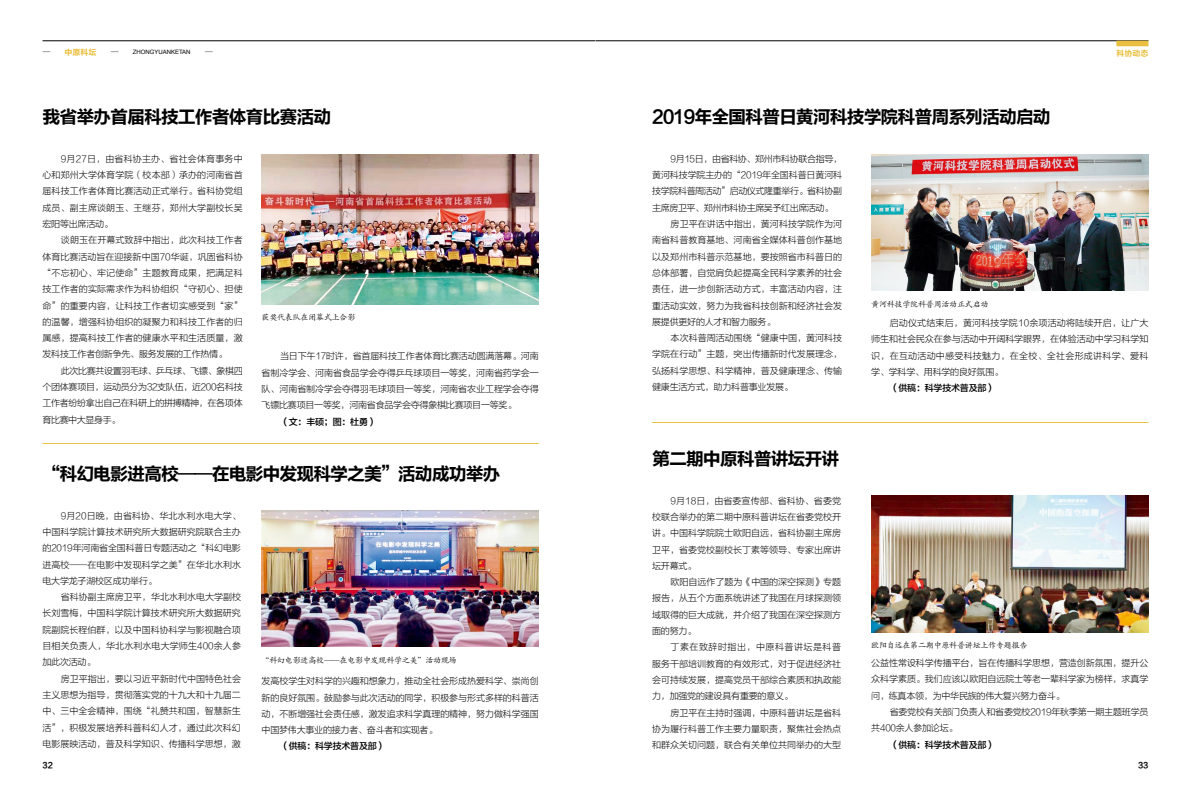
<style>
.page{position:relative;width:1191px;height:808px;background:#fff}
.page>*{position:absolute;margin:0;border:0;box-sizing:border-box;transform-origin:0 0}
.t1{font:18px "FZLTCHK GBK1 0";letter-spacing:-.06em;color:#000}
.t2{font:9px/16.3px "FZLTXHK GBK1 0";color:#000;text-align:justify}
.t3{font:9px "FZLTZHK GBK1 0";letter-spacing:-.025em;color:#000}
.t4{font:9px/16.3px "FZLTXHK GBK1 0";letter-spacing:-.025em;color:#000}
.t5{font:8px "FZKTK GBK1 0";letter-spacing:-.025em;color:#000}
.t6{font:8px "FZLTCHJW GB1 0";color:#e9bf3f}
.t7{font:8px "FZLTCHJW GB1 0";color:#000}
.t8{font:6px "Arial";color:#000}
</style>
<div class="page">
<hr style="left:652px;top:422px;width:496px;height:1px;background:#e9bf3f">
<img style="left:871px;top:154px;width:277px;height:136px">
<img style="left:261px;top:511px;width:278px;height:136px">
<hr style="left:43px;top:443px;width:496px;height:1px;background:#e9bf3f">
<img style="left:261px;top:154px;width:278px;height:150px">
<img style="left:871px;top:496px;width:277px;height:136px">
<hr style="left:595px;top:41px;width:553px;height:1px;background:#000">
<hr style="left:43px;top:41px;width:552px;height:1px;background:#000">
<div style="left:1116px;top:41px;width:32px;height:5px;background:#e9bf3f"></div>
<p class="t6" style="left:65px;top:47px;width:33px">中原科坛</p>
<p class="t8" style="left:133px;top:48px;width:59px">ZHONGYUANKETAN</p>
<p class="t6" style="left:1116px;top:48px;width:33px">科协动态</p>
<h1 class="t1" style="left:43px;top:107px;width:290px">我省举办首届科技工作者体育比赛活动</h1>
<p class="t2" style="left:43px;top:151px;width:202px;text-indent:18px">9月27日，由省科协主办、省社会体育事务中心和郑州大学体育学院（校本部）承办的河南省首届科技工作者体育比赛活动正式举行。省科协党组成员、副主席谈朗玉、王继芬，郑州大学副校长吴宏阳等出席活动。</p>
<p class="t2" style="left:43px;top:232px;width:202px;text-indent:18px">谈朗玉在开幕式致辞中指出，此次科技工作者体育比赛活动旨在迎接新中国70华诞，巩固省科协“不忘初心、牢记使命”主题教育成果，把满足科技工作者的实际需求作为科协组织“守初心、担使命”的重要内容，让科技工作者切实感受到“家”的温馨，增强科协组织的凝聚力和科技工作者的归属感，提高科技工作者的健康水平和生活质量，激发科技工作者创新争先、服务发展的工作热情。</p>
<p class="t2" style="left:43px;top:363px;width:202px;text-indent:18px">此次比赛共设置羽毛球、乒乓球、飞镖、象棋四个团体赛项目，运动员分为32支队伍，近200名科技工作者纷纷拿出自己在科研上的拼搏精神，在各项体育比赛中大显身手。</p>
<p class="t5" style="left:261px;top:313px;width:95px">获奖代表队在闭幕式上合影</p>
<p class="t2" style="left:261px;top:348px;width:279px;text-indent:18px">当日下午17时许，省首届科技工作者体育比赛活动圆满落幕。河南省制冷学会、河南省食品学会夺得乒乓球项目一等奖，河南省药学会一队、河南省制冷学会夺得羽毛球项目一等奖，河南省农业工程学会夺得飞镖比赛项目一等奖，河南省食品学会夺得象棋比赛项目一等奖。</p>
<p class="t3" style="left:280px;top:417px;width:98px">（文：丰硕；图：杜勇）</p>
<h1 class="t1" style="left:43px;top:464px;width:459px">“科幻电影进高校——在电影中发现科学之美”活动成功举办</h1>
<p class="t2" style="left:43px;top:508px;width:200px;text-indent:18px">9月20日晚，由省科协、华北水利水电大学、中国科学院计算技术研究所大数据研究院联合主办的2019年河南省全国科普日专题活动之“科幻电影进高校——在电影中发现科学之美”在华北水利水电大学龙子湖校区成功举行。</p>
<p class="t2" style="left:43px;top:589px;width:200px;text-indent:18px">省科协副主席房卫平，华北水利水电大学副校长刘雪梅，中国科学院计算技术研究所大数据研究院副院长程伯群，以及中国科协科学与影视融合项目相关负责人，华北水利水电大学师生400余人参加此次活动。</p>
<p class="t2" style="left:43px;top:671px;width:200px;text-indent:18px">房卫平指出，要以习近平新时代中国特色社会主义思想为指导，贯彻落实党的十九大和十九届二中、三中全会精神，围绕“礼赞共和国，智慧新生活”，积极发展培养科普科幻人才，通过此次科幻电影展映活动，普及科学知识、传播科学思想，激</p>
<p class="t2" style="left:261px;top:673px;width:279px">发高校学生对科学的兴趣和想象力，推动全社会形成热爱科学、崇尚创新的良好氛围。鼓励参与此次活动的同学，积极参与形式多样的科普活动，不断增强社会责任感，激发追求科学真理的精神，努力做科学强国中国梦伟大事业的接力者、奋斗者和实现者。</p>
<p class="t5" style="left:261px;top:656px;width:197px">“科幻电影进高校——在电影中发现科学之美”活动现场</p>
<p class="t3" style="left:280px;top:741px;width:107px">（供稿：科学技术普及部）</p>
<h1 class="t1" style="left:652px;top:107px;width:400px">2019年全国科普日黄河科技学院科普周系列活动启动</h1>
<p class="t2" style="left:652px;top:151px;width:191px;text-indent:18px">9月15日，由省科协、郑州市科协联合指导，黄河科技学院主办的“2019年全国科普日黄河科技学院科普周活动”启动仪式隆重举行。省科协副主席房卫平、郑州市科协主席吴予红出席活动。</p>
<p class="t2" style="left:652px;top:216px;width:191px;text-indent:18px">房卫平在讲话中指出，黄河科技学院作为河南省科普教育基地、河南省全媒体科普创作基地以及郑州市科普示范基地，要按照省市科普日的总体部署，自觉肩负起提高全民科学素养的社会责任，进一步创新活动方式，丰富活动内容，注重活动实效，努力为我省科技创新和经济社会发展提供更好的人才和智力服务。</p>
<p class="t2" style="left:652px;top:330px;width:191px;text-indent:18px">本次科普周活动围绕“健康中国，黄河科技学院在行动”主题，突出传播新时代发展理念，弘扬科学思想、科学精神，普及健康理念、传输健康生活方式，助力科普事业发展。</p>
<p class="t5" style="left:871px;top:300px;width:119px">黄河科技学院科普周活动正式启动</p>
<p class="t2" style="left:871px;top:315px;width:279px;text-indent:18px">启动仪式结束后，黄河科技学院10余项活动将陆续开启，让广大师生和社会民众在参与活动中开阔科学眼界，在体验活动中学习科学知识，在互动活动中感受科技魅力，在全校、全社会形成讲科学、爱科学、学科学、用科学的良好氛围。</p>
<p class="t3" style="left:889px;top:383px;width:107px">（供稿：科学技术普及部）</p>
<h1 class="t1" style="left:652px;top:449px;width:189px">第二期中原科普讲坛开讲</h1>
<p class="t2" style="left:652px;top:493px;width:190px;text-indent:18px">9月18日，由省委宣传部、省科协、省委党校联合举办的第二期中原科普讲坛在省委党校开讲。中国科学院院士欧阳自远，省科协副主席房卫平，省委党校副校长丁素等领导、专家出席讲坛开幕式。</p>
<p class="t2" style="left:652px;top:574px;width:190px;text-indent:18px">欧阳自远作了题为《中国的深空探测》专题报告，从五个方面系统讲述了我国在月球探测领域取得的巨大成就，并介绍了我国在深空探测方面的努力。</p>
<p class="t2" style="left:652px;top:639px;width:190px;text-indent:18px">丁素在致辞时指出，中原科普讲坛是科普服务干部培训教育的有效形式，对于促进经济社会可持续发展，提高党员干部综合素质和执政能力，加强党的建设具有重要的意义。</p>
<p class="t2" style="left:652px;top:704px;width:190px;text-indent:18px">房卫平在主持时强调，中原科普讲坛是省科协为履行科普工作主要力量职责，聚焦社会热点和群众关切问题，联合有关单位共同举办的大型</p>
<p class="t5" style="left:871px;top:641px;width:158px">欧阳自远在第二期中原科普讲坛上作专题报告</p>
<p class="t2" style="left:871px;top:655px;width:279px">公益性常设科学传播平台，旨在传播科学思想，营造创新氛围，提升公众科学素质。我们应该以欧阳自远院士等老一辈科学家为榜样，求真学问，练真本领，为中华民族的伟大复兴努力奋斗。</p>
<p class="t4" style="left:871px;top:704px;width:279px;text-indent:18px">省委党校有关部门负责人和省委党校2019年秋季第一期主题班学员共400余人参加论坛。</p>
<p class="t3" style="left:889px;top:740px;width:107px">（供稿：科学技术普及部）</p>
<p class="t7" style="left:43px;top:760px;width:12px">32</p>
<p class="t7" style="left:1138px;top:760px;width:12px">33</p>
</div>
